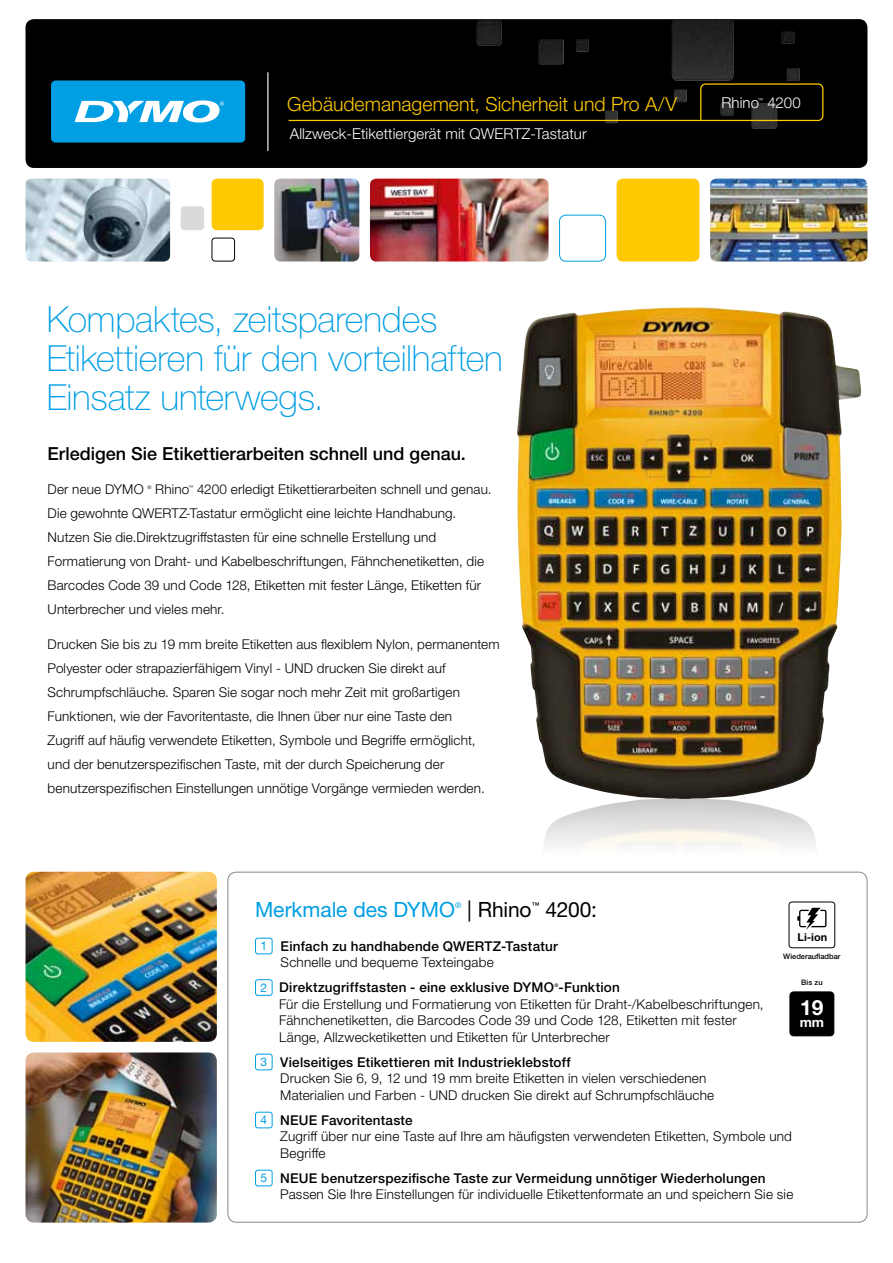
<style>
.page{position:relative;width:893px;height:1263px;background:#fff}
.page>*{position:absolute;margin:0;border:0;box-sizing:border-box;transform-origin:0 0}
.t1{font:100 36px/39px "Helvetica Neue LTW1 G";letter-spacing:-.005em;color:#009ee3}
.t2{font:21px "Helvetica Neue LTW1 G";letter-spacing:-.005em;color:#009ee3}
.t3{font:21px "Helvetica Neue LTW1 G";letter-spacing:-.01em;color:#000}
.t4{font:700 21px "Helvetica Neue LT Pro";color:#fff}
.t5{font:300 19.5px "Helvetica Neue LTW1 G";color:#fec900}
.t6{font:500 18px "Helvetica Neue LT Pro";color:#000}
.t7{font:300 15px "Helvetica Neue LTW1 G";letter-spacing:.005em;color:#fff}
.t8{font:300 13.5px/24px "Helvetica Neue LTW1 G";letter-spacing:.01em;color:#000}
.t9{font:500 13.5px "Helvetica Neue LT Pro";letter-spacing:.015em;color:#000}
.t10{font:700 13.5px "Helvetica Neue LT Pro";color:#fff}
.t11{font:700 10.95px "Helvetica Neue LTW1 G";color:#000}
.t12{font:7.8px "Helvetica Neue LTW1 G";color:#009ee3}
.t13{font:500 7.8px "Helvetica Neue LTW1 G";color:#000}
.t14{font:500 7.5px "Helvetica Neue LT Pro";color:#000}
.t15{font:300 5.55px "Helvetica Neue LTW1 G";color:#fff}
.t16{font:300 4.95px "Helvetica Neue LTW1 G";color:#000}
.t17{font:500 4.95px "Helvetica Neue LT Pro";color:#000}
.s1{font-family:"Helvetica Neue LTW1 G";font-weight:400;font-size:12px;color:#009ee3}
</style>
<div class="page">
<div style="left:26px;top:19px;width:841px;height:149px;background:#000;border-radius:9px"></div>
<img style="left:476px;top:19px;width:324px;height:110px">
<img style="left:26px;top:872px;width:191px;height:170px">
<img style="left:26px;top:1052px;width:191px;height:170px">
<div style="left:617px;top:179px;width:82px;height:82px;background:#fec900;border-radius:6px"></div>
<div style="left:559px;top:215px;width:47px;height:46px;border:1px solid #009ee3;border-radius:6px"></div>
<img style="left:370px;top:179px;width:179px;height:82px">
<img style="left:274px;top:179px;width:85px;height:82px">
<div style="left:212px;top:179px;width:52px;height:51px;background:#fec900;border-radius:5px"></div>
<div style="left:212px;top:238px;width:23px;height:23px;border:1px solid #000;border-radius:3px"></div>
<div style="left:181px;top:206px;width:23px;height:24px;background:#dadada;border-radius:4px"></div>
<img style="left:26px;top:179px;width:144px;height:82px">
<img style="left:710px;top:179px;width:157px;height:82px">
<div style="left:789px;top:902px;width:46px;height:46px;border:1px solid #fff;border-radius:3px"></div>
<div style="left:788px;top:901px;width:47px;height:47px;border:1px solid #000;border-radius:3px"></div>
<svg style="left:797px;top:908px;width:29px;height:22px"></svg>
<div style="left:790px;top:992px;width:44px;height:44px;background:#000;border-radius:4px"></div>
<div style="left:789px;top:991px;width:45px;height:45px;border:1px solid #000;border-radius:4px"></div>
<hr style="left:267px;top:72px;width:1px;height:79px;background:#fff">
<div style="left:51px;top:81px;width:194px;height:62px;background:#009ee3;border-radius:5px"></div>
<svg style="left:75px;top:100px;width:149px;height:23px"></svg>
<svg style="left:288px;top:83px;width:536px;height:39px"></svg>
<div style="left:255px;top:938px;width:17px;height:16px;border:1px solid #009ee3;border-radius:2px"></div>
<div style="left:255px;top:979px;width:17px;height:17px;border:1px solid #009ee3;border-radius:2px"></div>
<div style="left:255px;top:1054px;width:17px;height:16px;border:1px solid #009ee3;border-radius:2px"></div>
<div style="left:255px;top:1112px;width:17px;height:16px;border:1px solid #009ee3;border-radius:2px"></div>
<div style="left:255px;top:1170px;width:17px;height:16px;border:1px solid #009ee3;border-radius:2px"></div>
<img style="left:517px;top:307px;width:345px;height:491px">
<img style="left:544px;top:798px;width:272px;height:48px">
<h3 class="t5" style="left:287px;top:92px;width:391px">Gebäudemanagement, Sicherheit und Pro A/V</h3>
<p class="t7" style="left:290px;top:124px;width:298px">Allzweck-Etikettiergerät mit QWERTZ-Tastatur</p>
<p class="t7" style="left:721px;top:94px;width:39px">Rhino</p>
<p class="t15" style="left:758px;top:97px;width:7px">™</p>
<p class="t7" style="left:768px;top:94px;width:35px">4200</p>
<h1 class="t1" style="left:47px;top:300px;width:458px">Kompaktes, zeitsparendes<br>Etikettieren für den vorteilhaften<br>Einsatz unterwegs.</h1>
<h3 class="t6" style="left:48px;top:442px;width:420px">Erledigen Sie Etikettierarbeiten schnell und genau.</h3>
<p class="t8" style="left:48px;top:477px;width:98px">Der neue DYMO</p>
<p class="t16" style="left:148px;top:484px;width:5px">®</p>
<p class="t8" style="left:155px;top:477px;width:36px">Rhino</p>
<p class="t16" style="left:188px;top:484px;width:6px">™</p>
<p class="t8" style="left:48px;top:477px;width:445px;text-indent:149px">4200 erledigt Etikettierarbeiten schnell und genau.<br>Die gewohnte QWERTZ-Tastatur ermöglicht eine leichte Handhabung.<br>Nutzen Sie die.Direktzugriffstasten für eine schnelle Erstellung und Formatierung von Draht- und Kabelbeschriftungen, Fähnchenetiketten, die Barcodes Code 39 und Code 128, Etiketten mit fester Länge, Etiketten für Unterbrecher und vieles mehr.</p>
<p class="t8" style="left:48px;top:632px;width:453px">Drucken Sie bis zu 19 mm breite Etiketten aus flexiblem Nylon, permanentem Polyester oder strapazierfähigem Vinyl - UND drucken Sie direkt auf Schrumpfschläuche. Sparen Sie sogar noch mehr Zeit mit großartigen Funktionen, wie der Favoritentaste, die Ihnen über nur eine Taste den<br>Zugriff auf häufig verwendete Etiketten, Symbole und Begriffe ermöglicht, und der benutzerspezifischen Taste, mit der durch Speicherung der benutzerspezifischen Einstellungen unnötige Vorgänge vermieden werden.</p>
<h2 class="t2" style="left:255px;top:896px;width:201px">Merkmale des DYMO</h2>
<p class="t12" style="left:455px;top:900px;width:8px">®</p>
<h2 class="t3" style="left:467px;top:896px;width:66px">| Rhino</h2>
<p class="t13" style="left:532px;top:901px;width:9px">™</p>
<h2 class="t3" style="left:545px;top:896px;width:53px">4200:</h2>
<p class="t9" style="left:260px;top:937px;width:299px"><span class="s1">1</span> Einfach zu handhabende QWERTZ-Tastatur</p>
<p class="t8" style="left:281px;top:950px;width:215px">Schnelle und bequeme Texteingabe</p>
<p class="t9" style="left:260px;top:979px;width:361px"><span class="s1">2</span> Direktzugriffstasten - eine exklusive DYMO -Funktion</p>
<p class="t11" style="left:797px;top:930px;width:31px">Li-ion</p>
<p class="t14" style="left:783px;top:951px;width:59px">Wiederaufladbar</p>
<p class="t14" style="left:801px;top:978px;width:23px">Bis zu</p>
<p class="t17" style="left:554px;top:982px;width:5px">®</p>
<p class="t8" style="left:279px;top:995px;width:486px;line-height:16.5px">Für die Erstellung und Formatierung von Etiketten für Draht-/Kabelbeschriftungen,<br>Fähnchenetiketten, die Barcodes Code 39 und Code 128, Etiketten mit fester<br>Länge, Allzwecketiketten und Etiketten für Unterbrecher</p>
<p class="t9" style="left:260px;top:1053px;width:312px"><span class="s1">3</span> Vielseitiges Etikettieren mit Industrieklebstoff</p>
<p class="t8" style="left:280px;top:1070px;width:436px;line-height:16.5px">Drucken Sie 6, 9, 12 und 19 mm breite Etiketten in vielen verschiedenen<br>Materialien und Farben - UND drucken Sie direkt auf Schrumpfschläuche</p>
<p class="t9" style="left:260px;top:1111px;width:154px"><span class="s1">4</span> NEUE Favoritentaste</p>
<p class="t8" style="left:280px;top:1128px;width:513px;line-height:16.5px">Zugriff über nur eine Taste auf Ihre am häufigsten verwendeten Etiketten, Symbole und<br>Begriffe</p>
<p class="t9" style="left:260px;top:1169px;width:507px"><span class="s1">5</span> NEUE benutzerspezifische Taste zur Vermeidung unnötiger Wiederholungen</p>
<p class="t8" style="left:280px;top:1182px;width:515px">Passen Sie Ihre Einstellungen für individuelle Etikettenformate an und speichern Sie sie</p>
<h2 class="t4" style="left:800px;top:994px;width:25px">19</h2>
<p class="t10" style="left:800px;top:1014px;width:26px">mm</p>
</div>
